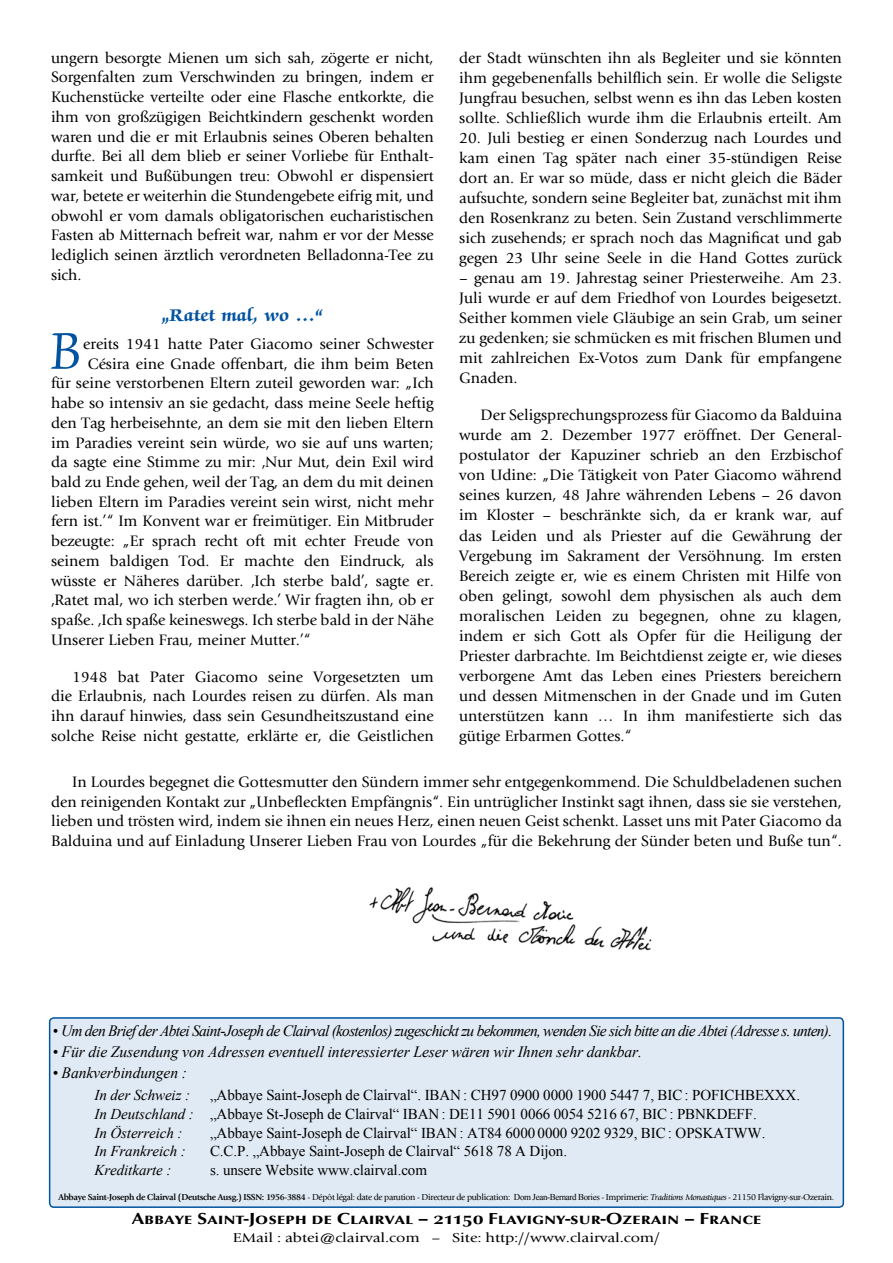
<style>
.page{position:relative;width:893px;height:1263px;background:#fff}
.page>*{position:absolute;margin:0;border:0;box-sizing:border-box;transform-origin:0 0}
.t1{font:60px "Zapf Chancery Std";color:#0053a1;scale:.91 1}
.t2{font:700 19.5px "Zapf Chancery Std";letter-spacing:.015em;color:#0053a1}
.t3{font:700 16.5px "Opus Sm Caps";letter-spacing:-.005em;color:#000;scale:1.2 1}
.t4{font:15.75px/20.1px "Giovanni";color:#000;text-align:justify}
.t5{font:italic 15.75px "Times New Roman";letter-spacing:-.045em;color:#000}
.t6{font:italic 15.75px "Times New Roman";letter-spacing:-.005em;color:#000}
.t7{font:15px/18.6px "Times New Roman";letter-spacing:-.005em;color:#000}
.t8{font:italic 15px "Times New Roman";letter-spacing:-.005em;color:#000}
.t9{font:13.5px "Giovanni";letter-spacing:-.005em;color:#000;scale:1.2 1}
.t10{font:9px "Giovanni";letter-spacing:-.035em;color:#000}
.s1{font-style:italic}
.s2{font-weight:700}
.s3{font-family:"Times New Roman"}
</style>
<div class="page">
<img style="left:369px;top:887px;width:283px;height:64px">
<div style="left:50px;top:1018px;width:793px;height:189px;background:#e0eaf4;border-radius:4px"></div>
<div style="left:49px;top:1017px;width:795px;height:191px;border:2px solid #0053a1;border-radius:4px"></div>
<p class="t4" style="left:459px;top:48px;width:384px">der Stadt wünschten ihn als Begleiter und sie könnten ihm gegebenenfalls behilflich sein. Er wolle die Seligste Jungfrau besuchen, selbst wenn es ihn das Leben kosten sollte. Schließlich wurde ihm die Erlaubnis erteilt. Am</p>
<p class="t4" style="left:459px;top:128px;width:384px">20. Juli bestieg er einen Sonderzug nach Lourdes und kam einen Tag später nach einer 35-stündigen Reise dort an. Er war so müde, dass er nicht gleich die Bäder aufsuchte, sondern seine Begleiter bat, zunächst mit ihm den Rosenkranz zu beten. Sein Zustand verschlimmerte sich zusehends; er sprach noch das Magnificat und gab gegen 23 Uhr seine Seele in die Hand Gottes zurück</p>
<p class="t4" style="left:459px;top:268px;width:384px">– genau am 19. Jahrestag seiner Priesterweihe. Am 23.<br>Juli wurde er auf dem Friedhof von Lourdes beigesetzt.<br>Seither kommen viele Gläubige an sein Grab, um seiner zu gedenken; sie schmücken es mit frischen Blumen und mit zahlreichen Ex-Votos zum Dank für empfangene Gnaden.</p>
<p class="t4" style="left:459px;top:405px;width:384px;text-indent:21px">Der Seligsprechungsprozess für Giacomo da Balduina wurde am 2. Dezember 1977 eröffnet. Der General&shy;postulator der Kapuziner schrieb an den Erzbischof von Udine: „Die Tätigkeit von Pater Giacomo während seines kurzen, 48 Jahre währenden Lebens – 26 davon im Kloster – beschränkte sich, da er krank war, auf das Leiden und als Priester auf die Gewährung der Vergebung im Sakrament der Versöhnung. Im ersten Bereich zeigte er, wie es einem Christen mit Hilfe von oben gelingt, sowohl dem physischen als auch dem moralischen Leiden zu begegnen, ohne zu klagen, indem er sich Gott als Opfer für die Heiligung der Priester darbrachte. Im Beichtdienst zeigte er, wie dieses verborgene Amt das Leben eines Priesters bereichern und dessen Mitmenschen in der Gnade und im Guten unterstützen kann … In ihm manifestierte sich das gütige Erbarmen Gottes.“</p>
<p class="t4" style="left:51px;top:773px;width:792px;line-height:19.5px;text-indent:21px">In Lourdes begegnet die Gottesmutter den Sündern immer sehr entgegenkommend. Die Schuldbeladenen suchen den reinigenden Kontakt zur „Unbefleckten Empfängnis“. Ein untrüglicher Instinkt sagt ihnen, dass sie sie verstehen, lieben und trösten wird, indem sie ihnen ein neues Herz, einen neuen Geist schenkt. Lasset uns mit Pater Giacomo da Balduina und auf Einladung Unserer Lieben Frau von Lourdes „für die Bekehrung der Sünder beten und Buße tun“.</p>
<p class="t4" style="left:51px;top:48px;width:384px;line-height:19.6px">ungern besorgte Mienen um sich sah, zögerte er nicht, Sorgenfalten zum Verschwinden zu bringen, indem er Kuchenstücke verteilte oder eine Flasche entkorkte, die ihm von großzügigen Beichtkindern geschenkt worden waren und die er mit Erlaubnis seines Oberen behalten durfte. Bei all dem blieb er seiner Vorliebe für Enthalt&shy;samkeit und Bußübungen treu: Obwohl er dispensiert war, betete er weiterhin die Stundengebete eifrig mit, und obwohl er vom damals obligatorischen eucharistischen Fasten ab Mitternach befreit war, nahm er vor der Messe lediglich seinen ärztlich verordneten Belladonna-Tee zu sich.</p>
<p class="t2" style="left:162px;top:305px;width:163px">„Ratet mal, wo …“</p>
<h1 class="t1" style="left:51px;top:320px;width:35px">B</h1>
<p class="t4" style="left:83px;top:334px;width:352px">ereits 1941 hatte Pater Giacomo seiner Schwester</p>
<p class="t4" style="left:88px;top:354px;width:347px">Césira eine Gnade offenbart, die ihm beim Beten</p>
<p class="t4" style="left:51px;top:373px;width:384px">für seine verstorbenen Eltern zuteil geworden war: „Ich</p>
<p class="t4" style="left:51px;top:393px;width:384px">habe so intensiv an sie gedacht, dass meine Seele heftig</p>
<p class="t4" style="left:51px;top:413px;width:384px">den Tag herbeisehnte, an dem sie mit den lieben Eltern</p>
<p class="t4" style="left:51px;top:433px;width:384px">im Paradies vereint sein würde, wo sie auf uns warten;</p>
<p class="t4" style="left:51px;top:452px;width:384px">da sagte eine Stimme zu mir: ‚Nur Mut, dein Exil wird</p>
<p class="t4" style="left:51px;top:472px;width:384px">bald zu Ende gehen, weil der Tag, an dem du mit deinen</p>
<p class="t4" style="left:51px;top:492px;width:384px">lieben Eltern im Paradies vereint sein wirst, nicht mehr</p>
<p class="t4" style="left:51px;top:511px;width:384px">fern ist.’“ Im Konvent war er freimütiger. Ein Mitbruder</p>
<p class="t4" style="left:51px;top:531px;width:384px">bezeugte: „Er sprach recht oft mit echter Freude von</p>
<p class="t4" style="left:51px;top:551px;width:384px">seinem baldigen Tod. Er machte den Eindruck, als</p>
<p class="t4" style="left:51px;top:571px;width:384px">wüsste er Näheres darüber. ‚Ich sterbe bald’, sagte er.</p>
<p class="t4" style="left:51px;top:590px;width:384px">‚Ratet mal, wo ich sterben werde.’ Wir fragten ihn, ob er</p>
<p class="t4" style="left:51px;top:610px;width:384px">spaße. ‚Ich spaße keineswegs. Ich sterbe bald in der Nähe</p>
<p class="t4" style="left:51px;top:630px;width:261px">Unserer Lieben Frau, meiner Mutter.’“</p>
<p class="t4" style="left:51px;top:667px;width:384px;line-height:19.6px;text-indent:21px">1948 bat Pater Giacomo seine Vorgesetzten um die Erlaubnis, nach Lourdes reisen zu dürfen. Als man ihn darauf hinwies, dass sein Gesundheitszustand eine solche Reise nicht gestatte, erklärte er, die Geistlichen</p>
<p class="t5" style="left:53px;top:1020px;width:781px">• Um den Brief der Abtei Saint-Joseph de Clairval (kostenlos) zugeschickt zu bekommen, wenden Sie sich bitte an die Abtei (Adresse s. unten).</p>
<p class="t6" style="left:53px;top:1041px;width:591px">• Für die Zusendung von Adressen eventuell interessierter Leser wären wir Ihnen sehr dankbar.</p>
<p class="t6" style="left:53px;top:1061px;width:136px">• Bankverbindungen :</p>
<p class="t8" style="left:95px;top:1085px;width:97px">In der Schweiz :</p>
<p class="t7" style="left:95px;top:1086px;width:707px;text-indent:116px">„Abbaye Saint-Joseph de Clairval“. IBAN : CH97 0900 0000 1900 5447 7, BIC : POFICHBEXXX.<br><span class="s1">In Deutschland :</span> „Abbaye St-Joseph de Clairval“ IBAN : DE11 5901 0066 0054 5216 67, BIC : PBNKDEFF.<br><span class="s1">In Österreich :</span></p>
<p class="t7" style="left:210px;top:1123px;width:557px">„Abbaye Saint-Joseph de Clairval“ IBAN : AT84 6000 0000 9202 9329, BIC : OPSKATWW.</p>
<p class="t8" style="left:95px;top:1141px;width:93px">In Frankreich :</p>
<p class="t7" style="left:210px;top:1142px;width:359px">C.C.P. „Abbaye Saint-Joseph de Clairval“ 5618 78 A Dijon.</p>
<p class="t8" style="left:95px;top:1160px;width:78px">Kreditkarte :</p>
<p class="t7" style="left:210px;top:1160px;width:219px">s. unsere Website www.clairval.com</p>
<p class="t10" style="left:58px;top:1192px;width:777px"><span class="s2">Abbaye Saint-Joseph de Clairval (Deutsche Ausg.) ISSN: 1956-3884</span> - Dépôt légal: date de parution - Directeur de publication: <span class="s3">Dom Jean-Bernard Bories</span> - Imprimerie: <span class="s1">Traditions Monastiques</span> - 21150 Flavigny-sur-Ozerain.</p>
<p class="t3" style="left:131px;top:1209px;width:527px">Abbaye Saint-Joseph de Clairval – 21150 Flavigny-sur-Ozerain – France</p>
<p class="t9" style="left:233px;top:1229px;width:358px">EMail : abtei@clairval.com – Site: http://www.clairval.com/</p>
</div>
